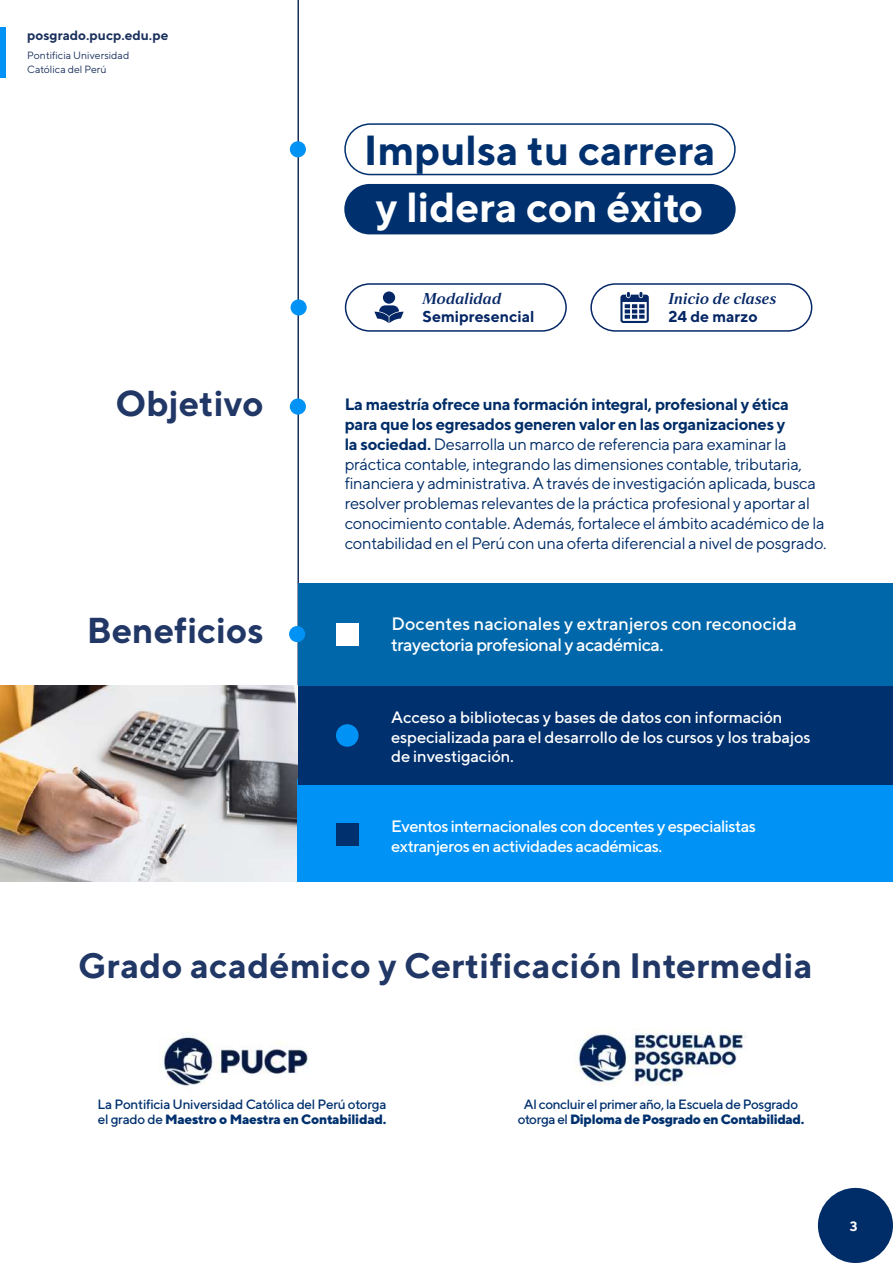
<style>
.page{position:relative;width:893px;height:1263px;background:#fff}
.page>*{position:absolute;margin:0;border:0;box-sizing:border-box;transform-origin:0 0}
.t1{font:700 42px "TT Norms";color:#00316e}
.t2{font:700 42px "TT Norms";color:#fff}
.t3{font:700 36px "TT Norms";color:#213766}
.t4{font:700 35.25px "TT Norms";letter-spacing:.01em;color:#213766}
.t5{font:500 18px "TT Norms";color:#fff}
.t6{font:500 18px "TT Norms";letter-spacing:-.03em;color:#fff}
.t7{font:16.5px/19.8px "TT Norms";letter-spacing:-.02em;color:#002d68}
.t8{font:500 16.5px/19.5px "TT Norms";letter-spacing:-.01em;color:#fff}
.t9{font:500 16.5px/19.5px "TT Norms";letter-spacing:-.03em;color:#fff}
.t10{font:15.75px "Strato Pro Demi Bold It";color:#062766}
.t11{font:700 15.75px "TT Norms";color:#062766}
.t12{font:500 13.5px/15px "TT Norms";letter-spacing:-.03em;color:#00316e}
.t13{font:700 13.5px "TT Norms";color:#1b315d}
.t14{font:700 13.5px "TT Norms";color:#fff}
.t15{font:10.5px/13.8px "TT Norms";color:#1b315d}
.s1{font-weight:700}
.s2{font-weight:800}
</style>
<div class="page">
<div style="left:818px;top:1188px;width:75px;height:75px;background:#002d68;border-radius:50%"></div>
<div style="left:0;top:28px;width:5px;height:50px;background:#0092f4"></div>
<hr style="left:297px;top:0;width:2px;height:821px;background:#1b315d">
<div style="left:290px;top:398px;width:16px;height:17px;background:#0092f4;border-radius:50%"></div>
<div style="left:344px;top:123px;width:392px;height:52px;border:2px solid #00316e;border-radius:25px"></div>
<div style="left:344px;top:184px;width:392px;height:50px;background:#00316e;border-radius:25px"></div>
<div style="left:290px;top:141px;width:16px;height:16px;background:#0092f4;border-radius:50%"></div>
<svg style="left:344px;top:283px;width:223px;height:49px"></svg>
<svg style="left:590px;top:283px;width:223px;height:49px"></svg>
<div style="left:291px;top:299px;width:16px;height:16px;background:#0092f4;border-radius:50%"></div>
<img style="left:0;top:685px;width:298px;height:196px">
<div style="left:298px;top:779px;width:595px;height:102px;background:#0092f4"></div>
<div style="left:299px;top:682px;width:594px;height:103px;background:#00316e"></div>
<div style="left:299px;top:583px;width:594px;height:102px;background:#0068aa"></div>
<div style="left:289px;top:626px;width:16px;height:16px;background:#0092f4;border-radius:50%"></div>
<div style="left:336px;top:623px;width:22px;height:22px;background:#fff"></div>
<div style="left:336px;top:823px;width:22px;height:22px;background:#00316e"></div>
<div style="left:336px;top:724px;width:22px;height:23px;background:#0092f4;border-radius:50%"></div>
<img style="left:159px;top:1031px;width:588px;height:55px">
<p class="t13" style="left:27px;top:27px;width:143px">posgrado.pucp.edu.pe</p>
<p class="t15" style="left:27px;top:48px;width:104px">Pontificia Universidad<br>Católica del Perú</p>
<h2 class="t3" style="left:116px;top:381px;width:150px">Objetivo</h2>
<h2 class="t3" style="left:87px;top:608px;width:178px">Beneficios</h2>
<h1 class="t1" style="left:364px;top:124px;width:353px">Impulsa tu carrera</h1>
<h1 class="t2" style="left:376px;top:181px;width:329px">y lidera con éxito</h1>
<p class="t10" style="left:423px;top:289px;width:80px">Modalidad</p>
<p class="t11" style="left:423px;top:307px;width:113px">Semipresencial</p>
<p class="t10" style="left:668px;top:289px;width:110px">Inicio de clases</p>
<p class="t11" style="left:668px;top:307px;width:91px">24 de marzo</p>
<p class="t7" style="left:345px;top:394px;width:483px"><span class="s1">La maestría ofrece una formación integral, profesional y ética<br>para que los egresados generen valor en las organizaciones y<br>la sociedad.</span> Desarrolla un marco de referencia para examinar la práctica contable, integrando las dimensiones contable, tributaria, financiera y administrativa. A través de investigación aplicada, busca resolver problemas relevantes de la práctica profesional y aportar al conocimiento contable. Además, fortalece el ámbito académico de la contabilidad en el Perú con una oferta diferencial a nivel de posgrado.</p>
<p class="t5" style="left:392px;top:612px;width:407px">Docentes nacionales y extranjeros con reconocida</p>
<p class="t6" style="left:391px;top:634px;width:274px">trayectoria profesional y académica.</p>
<p class="t8" style="left:391px;top:707px;width:421px">Acceso a bibliotecas y bases de datos con información especializada para el desarrollo de los cursos y los trabajos de investigación.</p>
<p class="t9" style="left:391px;top:816px;width:366px">Eventos internacionales con docentes y especialistas extranjeros en actividades académicas.</p>
<h3 class="t4" style="left:78px;top:943px;width:736px">Grado académico y Certificación Intermedia</h3>
<p class="t12" style="left:98px;top:1096px;width:290px">La Pontificia Universidad Católica del Perú otorga el grado de <span class="s2">Maestro o Maestra en Contabilidad.</span></p>
<p class="t12" style="left:518px;top:1096px;width:288px;text-align:center">Al concluir el primer año, la Escuela de Posgrado otorga el <span class="s2">Diploma de Posgrado en Contabilidad.</span></p>
<p class="t14" style="left:850px;top:1218px;width:9px">3</p>
</div>
